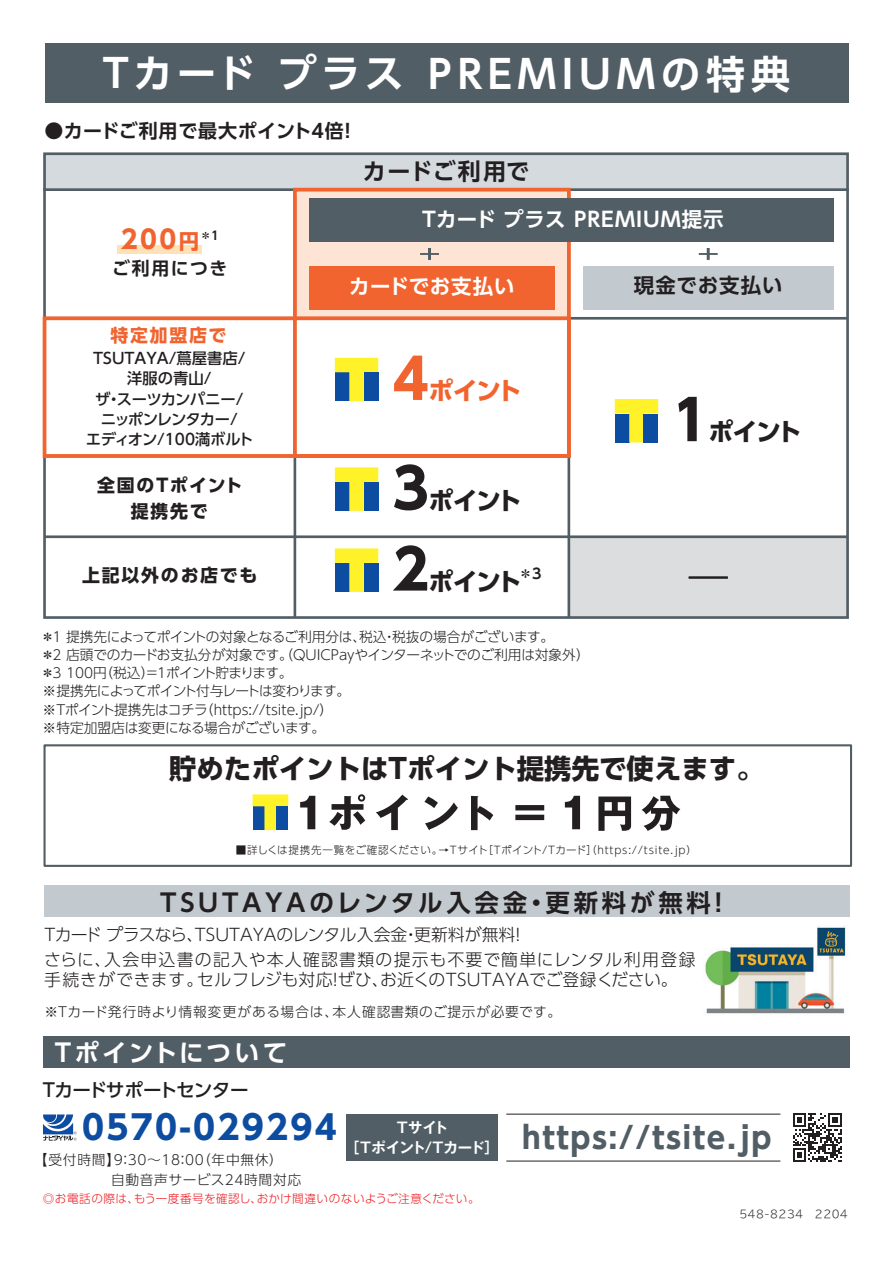
<style>
.page{position:relative;width:893px;height:1263px;background:#fff}
.page>*{position:absolute;margin:0;border:0;box-sizing:border-box;transform-origin:0 0}
.t1{font:700 55.2px "UD Shin Go Pro";color:#f2642f}
.t2{font:700 39px "UD Shin Go Pro De";letter-spacing:.15em;color:#fff}
.t3{font:700 33.3px "UD Shin Go Pro";letter-spacing:.07em;color:#0d4da1}
.t4{font:700 30px "UD Shin Go Pro";letter-spacing:.05em;color:#525e65}
.t5{font:700 27.45px "UD Shin Go Pro";color:#231f20}
.t6{font:700 25.5px "UD Shin Go Pro";color:#f2642f}
.t7{font:700 24.75px "UD Shin Go Pro";letter-spacing:-.05em;color:#231f20}
.t8{font:700 24.75px "UD Shin Go Pro";color:#f2642f}
.t9{font:700 24.6px "UD Shin Go Pro De";letter-spacing:.15em;color:#231f20}
.t10{font:700 24.6px "UD Shin Go Pro De";letter-spacing:.12em;color:#fff}
.t11{font:500 24.3px "Gothic BBB Pro";color:#231f20;scale:1.58 1}
.t12{font:700 22.95px "UD Shin Go Pro De";letter-spacing:.04em;color:#231f20}
.t13{font:700 20.4px "UD Shin Go Pro De";letter-spacing:.05em;color:#fff}
.t14{font:700 20.4px "UD Shin Go Pro De";letter-spacing:.05em;color:#231f20}
.t15{font:700 19.05px "UD Shin Go Pro De";letter-spacing:.025em;color:#231f20}
.t16{font:500 18.6px "UD Shin Go Pro";letter-spacing:-.035em;color:#231f20}
.t17{font:700 17.85px/25.5px "UD Shin Go Pro";letter-spacing:.1em;color:#231f20;text-align:center}
.t18{font:700 17.85px "UD Shin Go Pro";letter-spacing:.1em;color:#f2642f}
.t19{font:700 17.85px "UD Shin Go Pro De";letter-spacing:.08em;color:#231f20}
.t20{font:300 16.95px/25.3px "UD Shin Go Pro";letter-spacing:.02em;color:#231f20}
.t21{font:500 15.3px/20.4px "UD Shin Go Pro";letter-spacing:-.015em;color:#231f20;text-align:center}
.t22{font:700 14.55px "Gothic MB101 Pro De";color:#fff}
.t23{font:700 14.25px "UD Shin Go Pro De";color:#231f20}
.t24{font:300 13.65px/18.3px "UD Shin Go Pro";letter-spacing:-.025em;color:#231f20}
.t25{font:300 13.65px/19.6px "UD Shin Go Pro";letter-spacing:.05em;color:#231f20}
.t26{font:700 11.85px "UD Shin Go Pro De";color:#231f20}
.t27{font:300 11.55px "UD Shin Go Pro";letter-spacing:.03em;color:#ee1d23}
.t28{font:300 10.65px "TBUD Go Std Super";letter-spacing:.05em;color:#231f20}
.t29{font:300 10.5px "UD Shin Go Pro";letter-spacing:.055em;color:#231f20}
.s1{font-size:20.4px}
.s2{font-size:55.2px}
</style>
<div class="page">
<div style="left:43px;top:744px;width:809px;height:123px;border:2px solid #525e65"></div>
<img style="left:705px;top:925px;width:145px;height:124px">
<div style="left:45px;top:885px;width:805px;height:32px;background:#c3cacf"></div>
<div style="left:43px;top:1036px;width:806px;height:32px;background:#525e65"></div>
<svg style="left:43px;top:1114px;width:34px;height:27px"></svg>
<div style="left:45px;top:43px;width:803px;height:60px;background:#525e65"></div>
<svg style="left:300px;top:796px;width:15px;height:33px"></svg>
<svg style="left:329px;top:794px;width:36px;height:36px"></svg>
<svg style="left:376px;top:795px;width:32px;height:35px"></svg>
<svg style="left:424px;top:796px;width:34px;height:34px"></svg>
<svg style="left:471px;top:796px;width:22px;height:34px"></svg>
<svg style="left:515px;top:805px;width:29px;height:15px"></svg>
<svg style="left:565px;top:796px;width:15px;height:33px"></svg>
<svg style="left:598px;top:796px;width:33px;height:35px"></svg>
<svg style="left:642px;top:796px;width:38px;height:35px"></svg>
<svg style="left:253px;top:794px;width:35px;height:36px"></svg>
<div style="left:276px;top:806px;width:12px;height:24px;background:#0d4da1"></div>
<div style="left:295px;top:190px;width:274px;height:128px;background:#fee4d5"></div>
<div style="left:569px;top:537px;width:279px;height:80px;background:#dcdddf"></div>
<svg style="left:699px;top:248px;width:19px;height:12px"></svg>
<div style="left:43px;top:152px;width:806px;height:39px;background:#d4dade;border:3px solid #525e65"></div>
<hr style="left:45px;top:317px;width:803px;height:3px;background:#525e65">
<hr style="left:45px;top:535px;width:802px;height:3px;background:#525e65">
<hr style="left:294px;top:196px;width:2px;height:421px;background:#525e65">
<hr style="left:567px;top:196px;width:3px;height:421px;background:#525e65">
<div style="left:293px;top:188px;width:278px;height:270px;border:4px solid #f2642f"></div>
<div style="left:43px;top:316px;width:528px;height:142px;border:4px solid #f2642f"></div>
<div style="left:583px;top:266px;width:250px;height:43px;background:#c3cacf"></div>
<svg style="left:420px;top:248px;width:19px;height:12px"></svg>
<div style="left:309px;top:266px;width:246px;height:43px;background:#f2642f"></div>
<svg style="left:335px;top:548px;width:43px;height:44px"></svg>
<div style="left:364px;top:563px;width:14px;height:29px;background:#0d4da1"></div>
<div style="left:346px;top:1114px;width:151px;height:47px;background:#525e65"></div>
<hr style="left:506px;top:1161px;width:274px;height:1px;background:#231f20">
<hr style="left:506px;top:1114px;width:274px;height:1px;background:#231f20">
<svg style="left:793px;top:1113px;width:48px;height:49px"></svg>
<div style="left:309px;top:199px;width:524px;height:43px;background:#525e65"></div>
<div style="left:117px;top:245px;width:85px;height:9px;background:#fee1b6"></div>
<svg style="left:615px;top:399px;width:43px;height:43px"></svg>
<div style="left:644px;top:413px;width:14px;height:29px;background:#0d4da1"></div>
<svg style="left:335px;top:358px;width:43px;height:43px"></svg>
<div style="left:364px;top:372px;width:14px;height:29px;background:#0d4da1"></div>
<svg style="left:335px;top:467px;width:43px;height:44px"></svg>
<div style="left:364px;top:482px;width:14px;height:29px;background:#0d4da1"></div>
<h2 class="t2" style="left:103px;top:42px;width:689px">Tカードプラス PREMIUMの特典</h2>
<h3 class="t15" style="left:45px;top:115px;width:314px">●カードご利用で最大ポイント4倍！</h3>
<h3 class="t12" style="left:363px;top:152px;width:168px">カードご利用で</h3>
<h3 class="t6" style="left:121px;top:219px;width:80px">200<span class="s1">円</span></h3>
<p class="t26" style="left:200px;top:226px;width:21px">＊1</p>
<h3 class="t19" style="left:112px;top:253px;width:117px">ご利用につき</h3>
<h3 class="t18" style="left:110px;top:321px;width:118px">特定加盟店で</h3>
<p class="t21" style="left:86px;top:347px;width:169px">TSUTAYA/蔦屋書店/洋服の青山/<br>ザ・スーツカンパニー/<br>ニッポンレンタカー/<br>エディオン/100満ボルト</p>
<h3 class="t17" style="left:97px;top:472px;width:147px">全国のＴポイント提携先で</h3>
<h3 class="t13" style="left:419px;top:203px;width:306px">Ｔカードプラス PREMIUM提示</h3>
<h3 class="t13" style="left:349px;top:270px;width:167px">カードでお支払い</h3>
<h3 class="t14" style="left:634px;top:268px;width:150px">現金でお支払い</h3>
<h1 class="t1" style="left:392px;top:334px;width:38px">4</h1>
<h3 class="t8" style="left:429px;top:370px;width:95px">ポイント</h3>
<h3 class="t7" style="left:392px;top:480px;width:131px"><span class="s2">3</span>ポイント</h3>
<h3 class="t7" style="left:672px;top:412px;width:131px"><span class="s2">1</span>ポイント</h3>
<h3 class="t7" style="left:392px;top:561px;width:131px"><span class="s2">2</span>ポイント</h3>
<h3 class="t17" style="left:82px;top:562px;width:177px">上記以外のお店でも</h3>
<h3 class="t11" style="left:689px;top:555px;width:26px">̶</h3>
<p class="t23" style="left:518px;top:562px;width:25px">＊3</p>
<p class="t24" style="left:41px;top:627px;width:550px">＊1 提携先によってポイントの対象となるご利用分は、税込・税抜の場合がございます。<br>＊2 店頭でのカードお支払分が対象です。（QUICPayやインターネットでのご利用は対象外）＊3 100円（税込）＝1ポイント貯まります。<br>※提携先によってポイント付与レートは変わります。<br>※Tポイント提携先はコチラ（https://tsite.jp/）<br>※特定加盟店は変更になる場合がございます。</p>
<h3 class="t5" style="left:169px;top:746px;width:596px">貯めたポイントはTポイント提携先で使えます。</h3>
<p class="t29" style="left:236px;top:842px;width:462px">■詳しくは提携先一覧をご確認ください。→Tサイト［Tポイント/Tカード（］https://tsite.jp）</p>
<h3 class="t9" style="left:160px;top:882px;width:572px">TSUTAYAのレンタル入会金・更新料が無料！</h3>
<p class="t20" style="left:44px;top:921px;width:653px">Tカードプラスなら、TSUTAYAのレンタル入会金・更新料が無料！<br>さらに、入会申込書の記入や本人確認書類の提示も不要で簡単にレンタル利用登録</p>
<p class="t20" style="left:44px;top:967px;width:635px">手続きができます。セルフレジも対応！ぜひ、お近くのTSUTAYAでご登録ください。</p>
<p class="t25" style="left:45px;top:1001px;width:518px">※Tカード発行時より情報変更がある場合は、本人確認書類のご提示が必要です。</p>
<h3 class="t10" style="left:55px;top:1033px;width:234px">Tポイントについて</h3>
<h3 class="t16" style="left:43px;top:1074px;width:207px">Tカードサポートセンター</h3>
<h3 class="t3" style="left:82px;top:1100px;width:256px">0570-029294</h3>
<p class="t22" style="left:397px;top:1116px;width:53px">Tサイト</p>
<h3 class="t4" style="left:345px;top:1113px;width:428px"><sub>［Tポイント/Tカード］</sub> https://tsite.jp</h3>
<p class="t25" style="left:111px;top:1149px;width:191px;text-indent:-77px">【受付時間】9：30～18：00（年中無休）<br>自動音声サービス24時間対応</p>
<p class="t27" style="left:43px;top:1189px;width:438px">◎お電話の際は、もう一度番号を確認し、おかけ間違いのないようご注意ください。</p>
<p class="t28" style="left:739px;top:1205px;width:110px">548-8234　2204</p>
</div>
